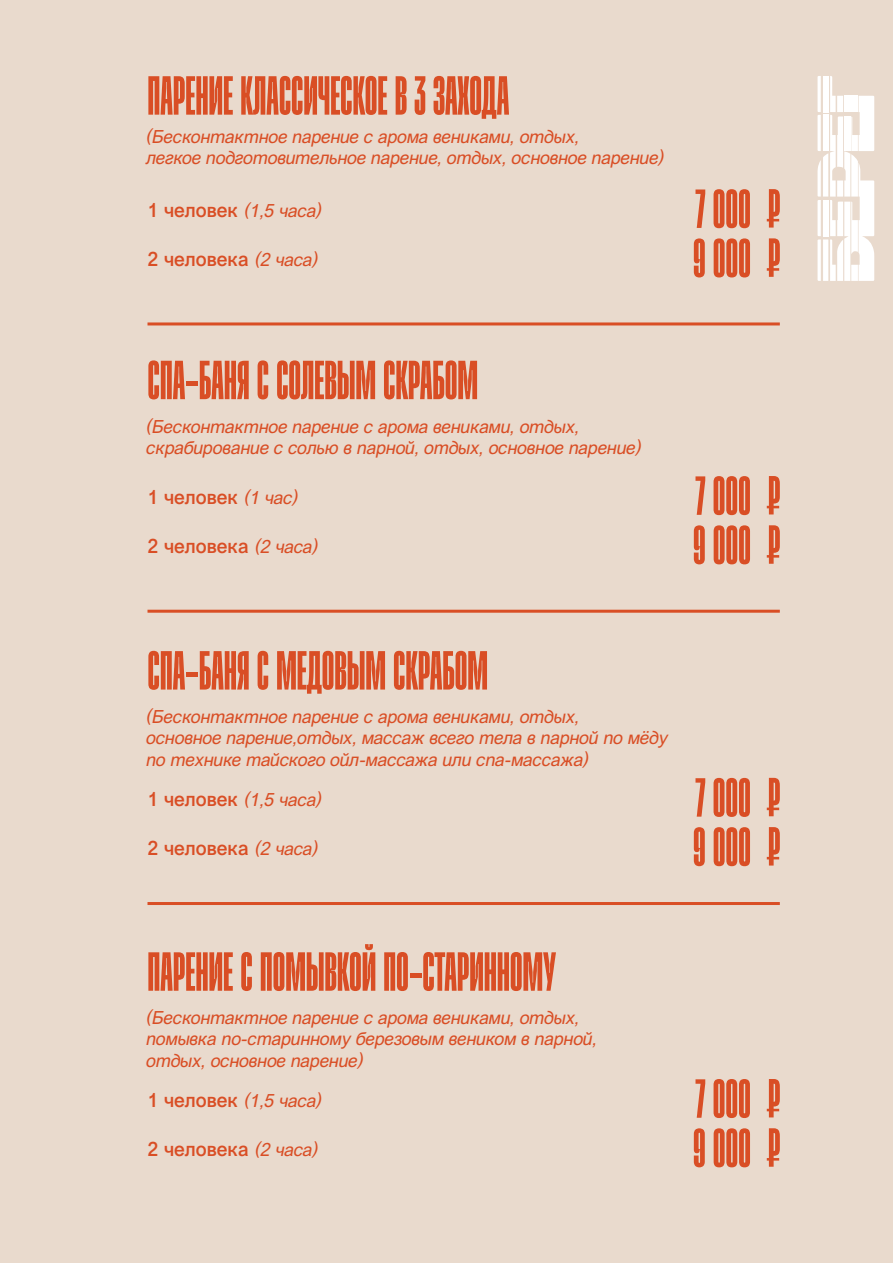
<style>
.page{position:relative;width:893px;height:1263px;background:#e9dacd}
.page>*{position:absolute;margin:0;border:0;box-sizing:border-box;transform-origin:0 0}
.t1{font:59.1px "Flicker";color:#d94e25}
.t2{font:19.5px "Vremena Grotesk";color:#d94e25}
.t3{font:italic 18px/21.6px "Vremena Grotesk";color:#d94e25}
.s1{font-style:normal;font-size:19.5px}
.s2{font-style:italic;font-size:18px}
</style>
<div class="page">
<svg style="left:817px;top:76px;width:57px;height:205px"></svg>
<svg style="left:767px;top:189px;width:13px;height:39px"></svg>
<svg style="left:767px;top:238px;width:13px;height:39px"></svg>
<svg style="left:767px;top:778px;width:13px;height:38px"></svg>
<svg style="left:767px;top:827px;width:13px;height:38px"></svg>
<svg style="left:767px;top:476px;width:13px;height:38px"></svg>
<svg style="left:767px;top:525px;width:13px;height:39px"></svg>
<svg style="left:767px;top:1079px;width:13px;height:38px"></svg>
<svg style="left:767px;top:1128px;width:13px;height:39px"></svg>
<hr style="left:147px;top:610px;width:633px;height:3px;background:#d94e25">
<hr style="left:147px;top:902px;width:633px;height:3px;background:#d94e25">
<hr style="left:147px;top:322px;width:633px;height:3px;background:#d94e25">
<h1 class="t1" style="left:147px;top:60px;width:363px">ПАРЕНИЕ КЛАССИЧЕСКОЕ В 3 ЗАХОДА</h1>
<p class="t3" style="left:145px;top:126px;width:519px">(Бесконтактное парение с арома вениками, отдых,<br>легкое подготовительное парение, отдых, основное парение)</p>
<p class="t3" style="left:147px;top:200px;width:175px"><span class="s1">1 человек</span> (1,5 часа)</p>
<p class="t2" style="left:147px;top:246px;width:171px">2 человека <span class="s2">(2 часа)</span></p>
<h1 class="t1" style="left:695px;top:173px;width:57px">7 000</h1>
<h1 class="t1" style="left:693px;top:223px;width:59px">9 000</h1>
<h1 class="t1" style="left:147px;top:345px;width:332px">СПА-БАНЯ С СОЛЕВЫМ СКРАБОМ</h1>
<p class="t3" style="left:145px;top:416px;width:496px">(Бесконтактное парение с арома вениками, отдых, скрабирование с солью в парной, отдых, основное парение)</p>
<p class="t2" style="left:147px;top:484px;width:151px">1 человек <span class="s2">(1 час)</span></p>
<p class="t2" style="left:147px;top:533px;width:171px">2 человека <span class="s2">(2 часа)</span></p>
<h1 class="t1" style="left:695px;top:460px;width:57px">7 000</h1>
<h1 class="t1" style="left:693px;top:510px;width:59px">9 000</h1>
<h1 class="t1" style="left:147px;top:635px;width:342px">СПА-БАНЯ С МЕДОВЫМ СКРАБОМ</h1>
<p class="t3" style="left:145px;top:705px;width:523px">(Бесконтактное парение с арома вениками, отдых,<br>основное парение,отдых, массаж всего тела в парной по мёду по технике тайского ойл-массажа или спа-массажа)</p>
<p class="t3" style="left:147px;top:789px;width:175px"><span class="s1">1 человек</span> (1,5 часа)</p>
<p class="t2" style="left:147px;top:835px;width:171px">2 человека <span class="s2">(2 часа)</span></p>
<h1 class="t1" style="left:695px;top:762px;width:57px">7 000</h1>
<h1 class="t1" style="left:693px;top:811px;width:59px">9 000</h1>
<h1 class="t1" style="left:147px;top:936px;width:410px">ПАРЕНИЕ С ПОМЫВКОЙ ПО-СТАРИННОМУ</h1>
<p class="t3" style="left:145px;top:1007px;width:452px">(Бесконтактное парение с арома вениками, отдых, помывка по-старинному березовым веником в парной, отдых, основное парение)</p>
<p class="t3" style="left:147px;top:1090px;width:175px"><span class="s1">1 человек</span> (1,5 часа)</p>
<p class="t2" style="left:147px;top:1136px;width:171px">2 человека <span class="s2">(2 часа)</span></p>
<h1 class="t1" style="left:695px;top:1063px;width:57px">7 000</h1>
<h1 class="t1" style="left:693px;top:1112px;width:59px">9 000</h1>
</div>
